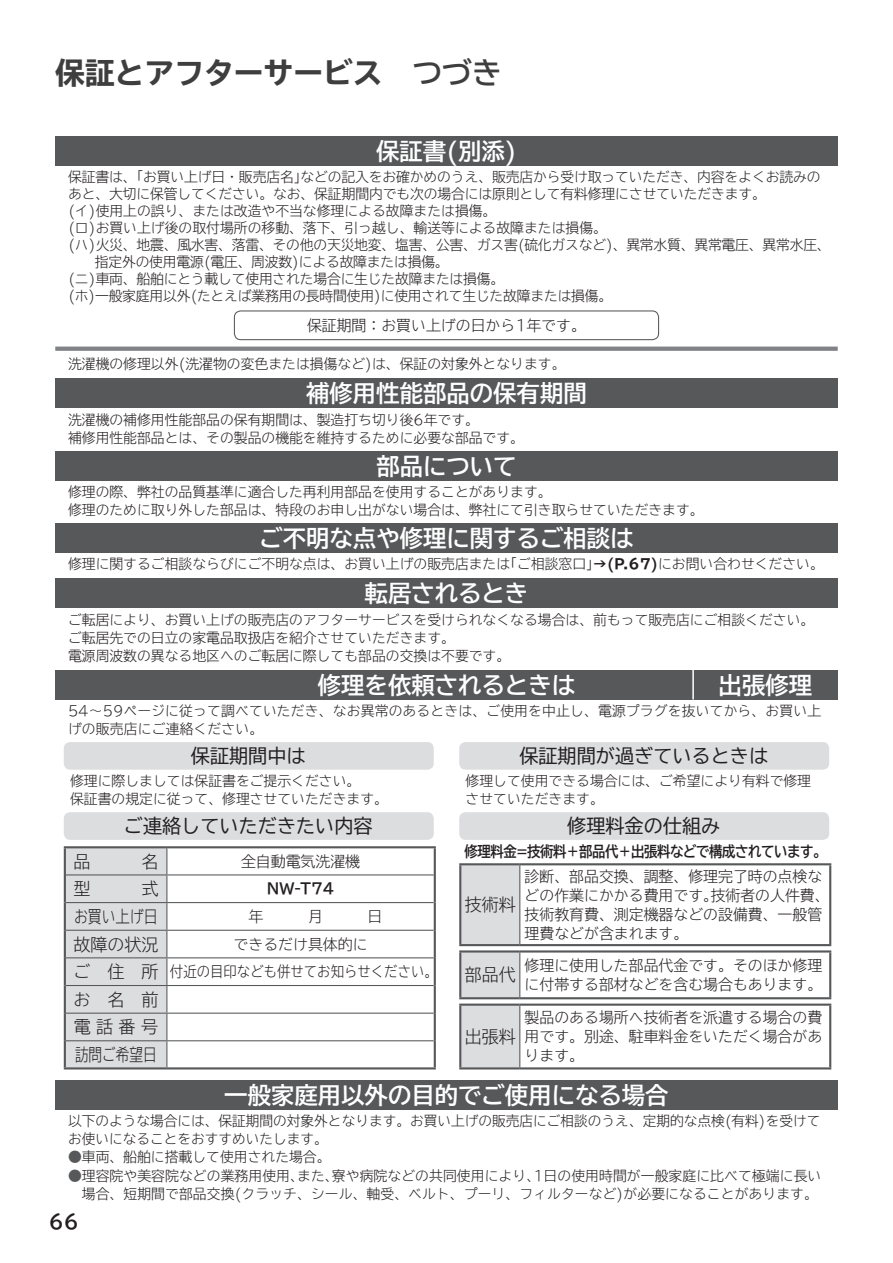
<style>
.page{position:relative;width:893px;height:1263px;background:#fff}
.page>*{position:absolute;margin:0;border:0;box-sizing:border-box;transform-origin:0 0}
.t1{font:700 expanded 29.7px "TBUD Go Std";color:#3e3e3f}
.t2{font:700 23.4px "TBUD Go Std";color:#fff}
.t3{font:19.2px "TBUD Go Std";color:#231f20}
.t4{font:700 19.2px "TBUDR Go Std";color:#231f20}
.t5{font:300 16.95px/27.6px "TBUD Go Std Super";color:#231f20;text-align:justify}
.t6{font:300 16.95px/27.6px "TBUD Go Std Super";color:#231f20;scale:.82 1}
.t7{font:300 14.85px/19.2px "TBUD Go Std Super";color:#231f20;text-align:justify}
.t8{font:700 14.85px "TBUD Go Std";letter-spacing:-.03em;color:#231f20;scale:.9 1}
.t9{font:700 14.85px "TBUD Go Std";letter-spacing:-.03em;color:#231f20}
.t10{font:300 13.8px/18px "TBUD Go Std Super";color:#231f20}
.s1{font-stretch:normal}
.s2{font-family:"TBUD Go Std";font-weight:700;font-stretch:expanded}
.s3{font-size:16.95px}
.s4{color:#57585a}
</style>
<div class="page">
<div style="left:55px;top:136px;width:783px;height:30px;background:#57585a"></div>
<div style="left:55px;top:378px;width:783px;height:30px;background:#57585a"></div>
<div style="left:55px;top:451px;width:783px;height:29px;background:#57585a"></div>
<div style="left:55px;top:523px;width:783px;height:30px;background:#57585a"></div>
<div style="left:55px;top:578px;width:783px;height:30px;background:#57585a"></div>
<div style="left:55px;top:1080px;width:783px;height:30px;background:#57585a"></div>
<div style="left:64px;top:742px;width:370px;height:28px;background:#dcdddf;border-radius:6px"></div>
<div style="left:64px;top:812px;width:370px;height:28px;background:#dcdddf;border-radius:6px"></div>
<div style="left:459px;top:742px;width:370px;height:28px;background:#dcdddf;border-radius:6px"></div>
<div style="left:459px;top:812px;width:370px;height:28px;background:#dcdddf;border-radius:6px"></div>
<div style="left:55px;top:670px;width:783px;height:29px;background:#57585a"></div>
<hr style="left:692px;top:670px;width:2px;height:29px;background:#fff">
<div style="left:460px;top:864px;width:60px;height:81px;background:#dcdddf"></div>
<hr style="left:519px;top:865px;width:1px;height:79px;background:#57585a">
<hr style="left:459px;top:863px;width:61px;height:2px;background:#57585a">
<hr style="left:459px;top:865px;width:2px;height:79px;background:#57585a">
<hr style="left:520px;top:863px;width:311px;height:2px;background:#57585a">
<hr style="left:829px;top:865px;width:2px;height:79px;background:#57585a">
<hr style="left:459px;top:944px;width:61px;height:2px;background:#57585a">
<hr style="left:520px;top:944px;width:311px;height:2px;background:#57585a">
<div style="left:460px;top:951px;width:60px;height:47px;background:#dcdddf"></div>
<hr style="left:519px;top:952px;width:1px;height:45px;background:#57585a">
<hr style="left:459px;top:950px;width:61px;height:2px;background:#57585a">
<hr style="left:459px;top:952px;width:2px;height:45px;background:#57585a">
<hr style="left:520px;top:950px;width:311px;height:2px;background:#57585a">
<hr style="left:829px;top:952px;width:2px;height:45px;background:#57585a">
<hr style="left:459px;top:997px;width:61px;height:2px;background:#57585a">
<hr style="left:520px;top:997px;width:311px;height:2px;background:#57585a">
<div style="left:460px;top:1005px;width:60px;height:63px;background:#dcdddf"></div>
<hr style="left:519px;top:1006px;width:1px;height:61px;background:#57585a">
<hr style="left:459px;top:1003px;width:61px;height:3px;background:#57585a">
<hr style="left:459px;top:1006px;width:2px;height:61px;background:#57585a">
<hr style="left:520px;top:1003px;width:311px;height:3px;background:#57585a">
<hr style="left:829px;top:1006px;width:2px;height:61px;background:#57585a">
<hr style="left:459px;top:1067px;width:61px;height:2px;background:#57585a">
<hr style="left:520px;top:1067px;width:311px;height:2px;background:#57585a">
<hr style="left:64px;top:846px;width:103px;height:2px;background:#57585a">
<hr style="left:64px;top:848px;width:2px;height:27px;background:#57585a">
<hr style="left:167px;top:846px;width:269px;height:2px;background:#57585a">
<hr style="left:434px;top:848px;width:2px;height:27px;background:#57585a">
<hr style="left:64px;top:875px;width:2px;height:27px;background:#57585a">
<hr style="left:434px;top:875px;width:2px;height:27px;background:#57585a">
<hr style="left:167px;top:902px;width:267px;height:1px;background:#57585a">
<hr style="left:167px;top:930px;width:267px;height:1px;background:#57585a">
<hr style="left:167px;top:957px;width:267px;height:1px;background:#57585a">
<hr style="left:167px;top:985px;width:267px;height:1px;background:#57585a">
<hr style="left:167px;top:1013px;width:267px;height:1px;background:#57585a">
<hr style="left:167px;top:1040px;width:267px;height:1px;background:#57585a">
<svg style="left:65px;top:847px;width:102px;height:220px;background:#d5d6d8"></svg>
<hr style="left:64px;top:902px;width:2px;height:28px;background:#57585a">
<hr style="left:434px;top:902px;width:2px;height:28px;background:#57585a">
<hr style="left:64px;top:930px;width:2px;height:28px;background:#57585a">
<hr style="left:434px;top:930px;width:2px;height:28px;background:#57585a">
<hr style="left:64px;top:958px;width:2px;height:27px;background:#57585a">
<hr style="left:434px;top:958px;width:2px;height:27px;background:#57585a">
<hr style="left:64px;top:985px;width:2px;height:28px;background:#57585a">
<hr style="left:434px;top:985px;width:2px;height:28px;background:#57585a">
<hr style="left:64px;top:1013px;width:2px;height:28px;background:#57585a">
<hr style="left:434px;top:1013px;width:2px;height:28px;background:#57585a">
<hr style="left:64px;top:1041px;width:2px;height:26px;background:#57585a">
<hr style="left:434px;top:1041px;width:2px;height:26px;background:#57585a">
<hr style="left:64px;top:1067px;width:103px;height:2px;background:#57585a">
<hr style="left:167px;top:1067px;width:269px;height:2px;background:#57585a">
<hr style="left:167px;top:874px;width:267px;height:1px;background:#57585a">
<svg style="left:55px;top:347px;width:783px;height:4px;background:#85878a"></svg>
<div style="left:234px;top:310px;width:425px;height:30px;border:1px solid #57585a;border-radius:6px"></div>
<h1 class="t1" style="left:55px;top:56px;width:448px">保証とアフターサービス　<span class="s1">つづき</span></h1>
<h2 class="t2" style="left:376px;top:132px;width:142px">保証書(別添)</h2>
<p class="t10" style="left:68px;top:168px;width:764px;line-height:17px">保証書は、｢お買い上げ日・販売店名｣などの記入をお確かめのうえ、販売店から受け取っていただき、内容をよくお読みのあと、大切に保管してください。なお、保証期間内でも次の場合には原則として有料修理にさせていただきます。<br>(イ)使用上の誤り、または改造や不当な修理による故障または損傷。<br>(ロ)お買い上げ後の取付場所の移動、落下、引っ越し、輸送等による故障または損傷。<br>(ハ)火災、地震、風水害、落雷、その他の天災地変、塩害、公害、ガス害(硫化ガスなど)、異常水質、異常電圧、異常水圧、　　指定外の使用電源(電圧、周波数)による故障または損傷。<br>(ニ)車両、船舶にとう載して使用された場合に生じた故障または損傷。<br>(ホ)一般家庭用以外(たとえば業務用の長時間使用)に使用されて生じた故障または損傷。</p>
<p class="t7" style="left:307px;top:315px;width:280px">保証期間：お買い上げの日から1年です。</p>
<p class="t10" style="left:68px;top:355px;width:499px">洗濯機の修理以外(洗濯物の変色または損傷など)は、保証の対象外となります。</p>
<h2 class="t2" style="left:306px;top:374px;width:282px">補修用性能部品の保有期間</h2>
<p class="t10" style="left:68px;top:410px;width:458px">洗濯機の補修用性能部品の保有期間は、製造打ち切り後6年です。<br>補修用性能部品とは、その製品の機能を維持するために必要な部品です。</p>
<h2 class="t2" style="left:376px;top:447px;width:142px">部品について</h2>
<p class="t10" style="left:68px;top:482px;width:637px">修理の際、弊社の品質基準に適合した再利用部品を使用することがあります。<br>修理のために取り外した部品は、特段のお申し出がない場合は、弊社にて引き取らせていただきます。</p>
<h2 class="t2" style="left:259px;top:519px;width:376px">ご不明な点や修理に関するご相談は</h2>
<h2 class="t2" style="left:365px;top:574px;width:165px">転居されるとき</h2>
<p class="t10" style="left:68px;top:555px;width:757px">修理に関するご相談ならびにご不明な点は、お買い上げの販売店または｢ご相談窓口｣<span class="s2">→(P.67)</span>にお問い合わせください。</p>
<p class="t10" style="left:68px;top:610px;width:748px">ご転居により、お買い上げの販売店のアフターサービスを受けられなくなる場合は、前もって販売店にご相談ください。ご転居先での日立の家電品取扱店を紹介させていただきます。<br>電源周波数の異なる地区へのご転居に際しても部品の交換は不要です。</p>
<h2 class="t2" style="left:318px;top:666px;width:259px">修理を依頼されるときは</h2>
<h2 class="t2" style="left:719px;top:666px;width:95px">出張修理</h2>
<p class="t10" style="left:68px;top:701px;width:755px">54〜 59ページに従って調べていただき、なお異常のあるときは、ご使用を中止し、電源プラグを抜いてから、お買い上げの販売店にご連絡ください。</p>
<p class="t10" style="left:70px;top:771px;width:319px">修理に際しましては保証書をご提示ください。<br>保証書の規定に従って、修理させていただきます。</p>
<p class="t10" style="left:466px;top:771px;width:347px">修理して使用できる場合には、ご希望により有料で修理させていただきます。</p>
<p class="t8" style="left:464px;top:839px;width:396px">修理料金=技術料＋部品代＋出張料などで構成されています｡</p>
<h3 class="t3" style="left:191px;top:740px;width:116px">保証期間中は</h3>
<h3 class="t3" style="left:519px;top:740px;width:250px">保証期間が過ぎているときは</h3>
<h3 class="t3" style="left:124px;top:810px;width:250px">ご連絡していただきたい内容</h3>
<h3 class="t3" style="left:567px;top:810px;width:155px">修理料金の仕組み</h3>
<p class="t7" style="left:241px;top:851px;width:121px">全自動電気洗濯機</p>
<p class="t9" style="left:267px;top:877px;width:69px">NW-T74</p>
<p class="t7" style="left:525px;top:866px;width:299px">診断、部品交換、調整、修理完了時の点検などの作業にかかる費用です｡技術者の人件費､技術教育費、測定機器などの設備費、一般管理費などが含まれます。</p>
<p class="t5" style="left:465px;top:890px;width:53px">技術料</p>
<p class="t6" style="left:73px;top:902px;width:105px">お買い上げ日故障の状況</p>
<p class="t7" style="left:73px;top:930px;width:359px;line-height:27.6px;text-indent:160px">できるだけ具体的に<br><span class="s3">ご　住　所</span> 付近の目印なども併せてお知らせください｡</p>
<p class="t5" style="left:73px;top:985px;width:87px">お　名　前電話番号訪問ご希望日</p>
<p class="t5" style="left:465px;top:961px;width:53px">部品代</p>
<p class="t7" style="left:525px;top:955px;width:299px">修理に使用した部品代金です。そのほか修理に付帯する部材などを含む場合もあります。</p>
<p class="t5" style="left:465px;top:1022px;width:53px">出張料</p>
<p class="t7" style="left:525px;top:1007px;width:299px">製品のある場所へ技術者を派遣する場合の費用です。別途、駐車料金をいただく場合があります。</p>
<h2 class="t2" style="left:224px;top:1076px;width:446px">一般家庭用以外の目的でご使用になる場合</h2>
<p class="t10" style="left:68px;top:1112px;width:754px">以下のような場合には、保証期間の対象外となります。お買い上げの販売店にご相談のうえ、定期的な点検(有料)を受けてお使いになることをおすすめいたします。</p>
<p class="t10" style="left:68px;top:1148px;width:264px"><span class="s4">●</span>車両、船舶に搭載して使用された場合。</p>
<p class="t10" style="left:68px;top:1166px;width:755px;text-align:right"><span class="s4">●</span>理容院や美容院などの業務用使用､また､寮や病院などの共同使用により､1日の使用時間が一般家庭に比べて極端に長い場合、短期間で部品交換(クラッチ、シール、軸受、ベルト、プーリ、フィルターなど)が必要になることがあります。</p>
<h3 class="t4" style="left:49px;top:1206px;width:32px">66</h3>
</div>
